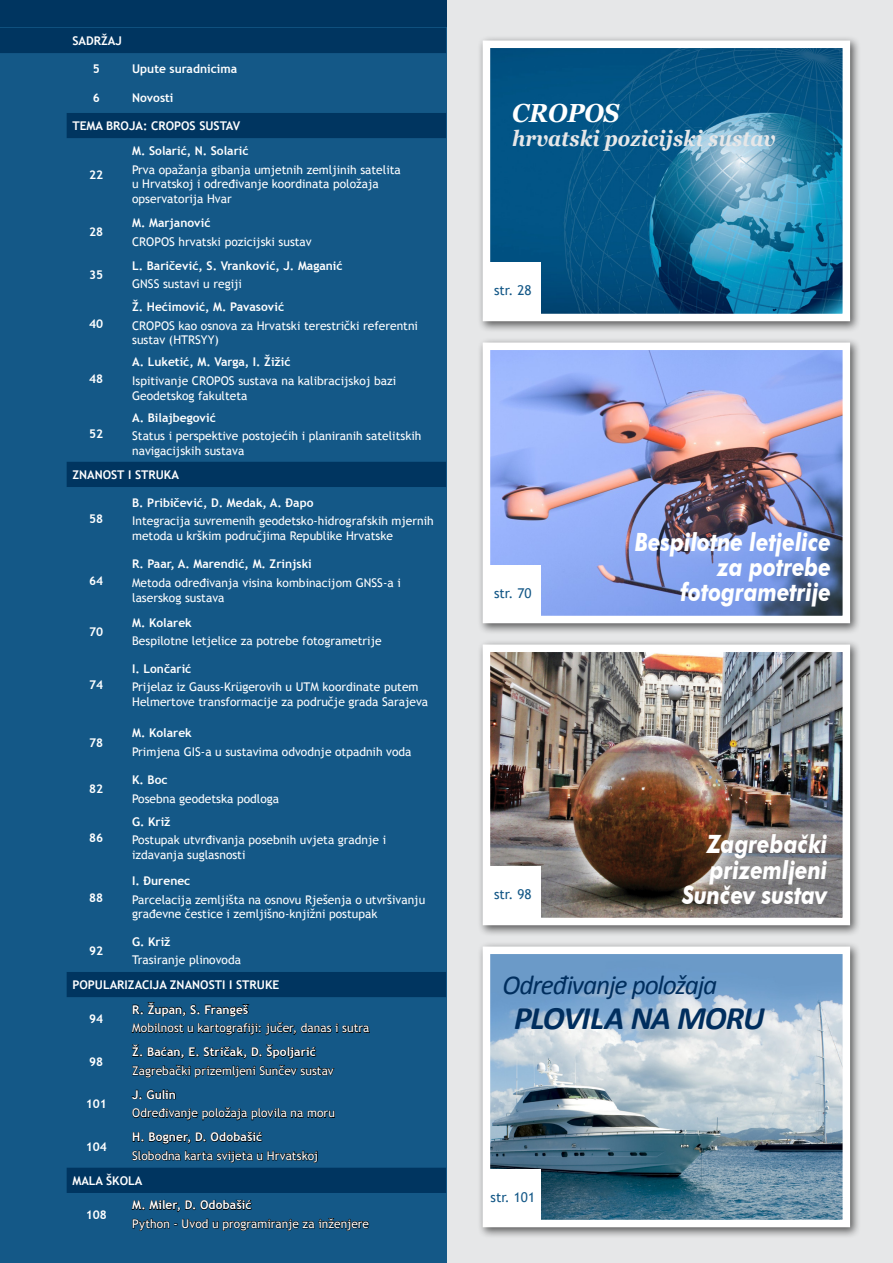
<style>
.page{position:relative;width:893px;height:1263px;background:#fff}
.page>*{position:absolute;margin:0;border:0;box-sizing:border-box;transform-origin:0 0}
.t1{font:italic 700 32.85px "Calibri";letter-spacing:-.035em;color:#002e5e}
.t2{font:italic 27.45px "Calibri";letter-spacing:-.04em;color:#002e5e}
.t3{font:italic 700 26.1px "Georgia";color:#fff;scale:.91 1}
.t4{font:italic 700 25.2px/25.2px "Futura BT";color:#fff;text-align:right;scale:.83 1}
.t5{font:italic 700 21.75px "Georgia";color:#e6e7e8;scale:.91 1}
.t6{font:13.5px "Trebuchet MS";color:#145887}
.t7{font:12px/14.4px "Trebuchet MS";color:#fff}
.t8{font:700 12px "Trebuchet MS";color:#fff}
</style>
<div class="page">
<div style="left:446px;top:0;width:447px;height:1263px;background:#e6e7e8"></div>
<div style="left:0;top:0;width:446px;height:140px;background:#003560"></div>
<div style="left:0;top:28px;width:446px;height:1235px;background:#145887"></div>
<div style="left:0;top:28px;width:446px;height:25px;background:#003560"></div>
<svg style="left:66px;top:113px;width:380px;height:1116px"></svg>
<svg style="left:133px;top:1002px;width:116px;height:14px"></svg>
<svg style="left:132px;top:1022px;width:237px;height:13px"></svg>
<svg style="left:132px;top:1045px;width:10px;height:12px"></svg>
<svg style="left:148px;top:1045px;width:168px;height:14px"></svg>
<svg style="left:132px;top:1065px;width:202px;height:13px"></svg>
<svg style="left:132px;top:1089px;width:43px;height:10px"></svg>
<svg style="left:132px;top:1107px;width:203px;height:13px"></svg>
<svg style="left:133px;top:1132px;width:129px;height:12px"></svg>
<svg style="left:132px;top:1151px;width:186px;height:12px"></svg>
<svg style="left:132px;top:1200px;width:120px;height:12px"></svg>
<svg style="left:133px;top:1218px;width:236px;height:13px"></svg>
<div style="left:477px;top:35px;width:384px;height:297px;background:#000;opacity:.6"></div>
<img style="left:492px;top:50px;width:349px;height:262px">
<div style="left:483px;top:41px;width:367px;height:280px;border:8px solid #fff"></div>
<div style="left:477px;top:337px;width:384px;height:297px;background:#000;opacity:.6"></div>
<img style="left:492px;top:351px;width:349px;height:263px">
<div style="left:483px;top:342px;width:367px;height:281px;border:8px solid #fff"></div>
<div style="left:477px;top:639px;width:384px;height:297px;background:#000;opacity:.6"></div>
<img style="left:492px;top:653px;width:349px;height:263px">
<div style="left:483px;top:644px;width:367px;height:281px;border:8px solid #fff"></div>
<div style="left:477px;top:941px;width:384px;height:297px;background:#000;opacity:.6"></div>
<img style="left:492px;top:955px;width:349px;height:263px">
<div style="left:483px;top:946px;width:367px;height:281px;border:8px solid #fff"></div>
<div style="left:485px;top:262px;width:56px;height:57px;background:#fff"></div>
<div style="left:485px;top:565px;width:56px;height:57px;background:#fff"></div>
<div style="left:485px;top:866px;width:56px;height:56px;background:#fff"></div>
<div style="left:485px;top:1169px;width:56px;height:57px;background:#fff"></div>
<p class="t8" style="left:72px;top:33px;width:51px">SADRŽAJ</p>
<p class="t8" style="left:93px;top:61px;width:9px">5</p>
<p class="t8" style="left:132px;top:61px;width:106px">Upute suradnicima</p>
<p class="t8" style="left:93px;top:91px;width:9px">6</p>
<p class="t8" style="left:132px;top:91px;width:43px">Novosti</p>
<p class="t8" style="left:72px;top:118px;width:169px">TEMA BROJA: CROPOS SUSTAV</p>
<p class="t8" style="left:89px;top:167px;width:16px">22</p>
<p class="t8" style="left:132px;top:143px;width:118px">M. Solarić, N. Solarić</p>
<p class="t7" style="left:132px;top:163px;width:270px">Prva opažanja gibanja umjetnih zemljinih satelita u Hrvatskoj i određivanje koordinata položaja opservatorija Hvar</p>
<p class="t8" style="left:89px;top:225px;width:16px">28</p>
<p class="t8" style="left:89px;top:267px;width:16px">35</p>
<p class="t8" style="left:89px;top:316px;width:16px">40</p>
<p class="t8" style="left:89px;top:371px;width:16px">48</p>
<p class="t8" style="left:132px;top:215px;width:80px">M. Marjanović</p>
<p class="t7" style="left:132px;top:234px;width:181px">CROPOS hrvatski pozicijski sustav</p>
<p class="t8" style="left:132px;top:258px;width:212px">L. Baričević, S. Vranković, J. Maganić</p>
<p class="t7" style="left:132px;top:277px;width:111px">GNSS sustavi u regiji</p>
<p class="t8" style="left:132px;top:299px;width:154px">Ž. Hećimović, M. Pavasović</p>
<p class="t7" style="left:132px;top:319px;width:287px">CROPOS kao osnova za Hrvatski terestrički referentni sustav (HTRSYY)</p>
<p class="t8" style="left:132px;top:355px;width:160px">A. Luketić, M. Varga, I. Žižić</p>
<p class="t7" style="left:132px;top:374px;width:265px">Ispitivanje CROPOS sustava na kalibracijskoj bazi<br>Geodetskog fakulteta</p>
<p class="t8" style="left:132px;top:410px;width:85px">A. Bilajbegović</p>
<p class="t7" style="left:132px;top:429px;width:291px">Status i perspektive postojećih i planiranih satelitskih navigacijskih sustava</p>
<p class="t8" style="left:72px;top:467px;width:108px">ZNANOST I STRUKA</p>
<p class="t8" style="left:89px;top:512px;width:16px">58</p>
<p class="t8" style="left:89px;top:426px;width:16px">52</p>
<p class="t8" style="left:132px;top:495px;width:183px">B. Pribičević, D. Medak, A. Đapo</p>
<p class="t7" style="left:132px;top:514px;width:303px">Integracija suvremenih geodetsko-hidrografskih mjernih metoda u krškim područjima Republike Hrvatske</p>
<p class="t8" style="left:89px;top:573px;width:16px">64</p>
<p class="t8" style="left:89px;top:624px;width:16px">70</p>
<p class="t8" style="left:89px;top:677px;width:16px">74</p>
<p class="t8" style="left:89px;top:735px;width:16px">78</p>
<p class="t8" style="left:89px;top:782px;width:16px">82</p>
<p class="t8" style="left:89px;top:830px;width:16px">86</p>
<p class="t8" style="left:89px;top:890px;width:16px">88</p>
<p class="t8" style="left:132px;top:557px;width:181px">R. Paar, A. Marendić, M. Zrinjski</p>
<p class="t7" style="left:132px;top:576px;width:270px">Metoda određivanja visina kombinacijom GNSS-a i laserskog sustava</p>
<p class="t8" style="left:132px;top:615px;width:61px">M. Kolarek</p>
<p class="t7" style="left:132px;top:634px;width:251px">Bespilotne letjelice za potrebe fotogrametrije</p>
<p class="t8" style="left:132px;top:661px;width:61px">I. Lončarić</p>
<p class="t7" style="left:132px;top:680px;width:298px">Prijelaz iz Gauss-Krügerovih u UTM koordinate putem<br>Helmertove transformacije za područje grada Sarajeva</p>
<p class="t8" style="left:132px;top:725px;width:61px">M. Kolarek</p>
<p class="t7" style="left:132px;top:745px;width:281px">Primjena GIS-a u sustavima odvodnje otpadnih voda</p>
<p class="t8" style="left:132px;top:772px;width:37px">K. Boc</p>
<p class="t7" style="left:132px;top:791px;width:149px">Posebna geodetska podloga</p>
<p class="t8" style="left:132px;top:814px;width:40px">G. Križ</p>
<p class="t7" style="left:132px;top:833px;width:255px">Postupak utvrđivanja posebnih uvjeta gradnje i izdavanja suglasnosti</p>
<p class="t8" style="left:132px;top:873px;width:60px">I. Đurenec</p>
<p class="t7" style="left:132px;top:893px;width:295px">Parcelacija zemljišta na osnovu Rješenja o utvršivanju građevne čestice i zemljišno-knjižni postupak</p>
<p class="t8" style="left:132px;top:934px;width:40px">G. Križ</p>
<p class="t7" style="left:132px;top:953px;width:110px">Trasiranje plinovoda</p>
<p class="t8" style="left:72px;top:977px;width:208px">POPULARIZACIJA ZNANOSTI I STRUKE</p>
<p class="t8" style="left:89px;top:1011px;width:16px">94</p>
<p class="t8" style="left:89px;top:943px;width:16px">92</p>
<p class="t8" style="left:132px;top:1002px;width:117px">R. Župan, S. Frangeš</p>
<p class="t7" style="left:132px;top:1021px;width:239px">Mobilnost u kartografiji: jučer, danas i sutra</p>
<p class="t8" style="left:89px;top:1054px;width:16px">98</p>
<p class="t8" style="left:86px;top:1096px;width:23px">101</p>
<p class="t8" style="left:132px;top:1044px;width:185px">Ž. Baćan, E. Stričak, D. Špoljarić</p>
<p class="t7" style="left:132px;top:1063px;width:203px">Zagrebački prizemljeni Sunčev sustav</p>
<p class="t8" style="left:132px;top:1087px;width:45px">J. Gulin</p>
<p class="t7" style="left:132px;top:1106px;width:204px">Određivanje položaja plovila na moru</p>
<p class="t8" style="left:132px;top:1129px;width:132px">H. Bogner, D. Odobašić</p>
<p class="t7" style="left:132px;top:1149px;width:188px">Slobodna karta svijeta u Hrvatskoj</p>
<p class="t8" style="left:72px;top:1173px;width:71px">MALA ŠKOLA</p>
<p class="t8" style="left:86px;top:1207px;width:23px">108</p>
<p class="t8" style="left:86px;top:1139px;width:23px">104</p>
<p class="t8" style="left:132px;top:1197px;width:121px">M. Miler, D. Odobašić</p>
<p class="t7" style="left:132px;top:1217px;width:238px">Python - Uvod u programiranje za inženjere</p>
<h3 class="t3" style="left:512px;top:96px;width:119px">CROPOS</h3>
<h3 class="t5" style="left:512px;top:125px;width:291px">hrvatski pozicijski sustav</h3>
<p class="t6" style="left:494px;top:283px;width:39px">str. 28</p>
<p class="t6" style="left:494px;top:586px;width:39px">str. 70</p>
<p class="t6" style="left:494px;top:886px;width:39px">str. 98</p>
<h3 class="t4" style="left:635px;top:529px;width:238px">Bespilotne letjelice za potrebe fotogrametrije</h3>
<h3 class="t4" style="left:682px;top:832px;width:177px">Zagrebački prizemljeni<br>Sunčev sustav</h3>
<h2 class="t2" style="left:503px;top:968px;width:216px">Određivanje položaja</h2>
<h1 class="t1" style="left:514px;top:997px;width:252px">PLOVILA NA MORU</h1>
<p class="t6" style="left:491px;top:1190px;width:46px">str. 101</p>
</div>
